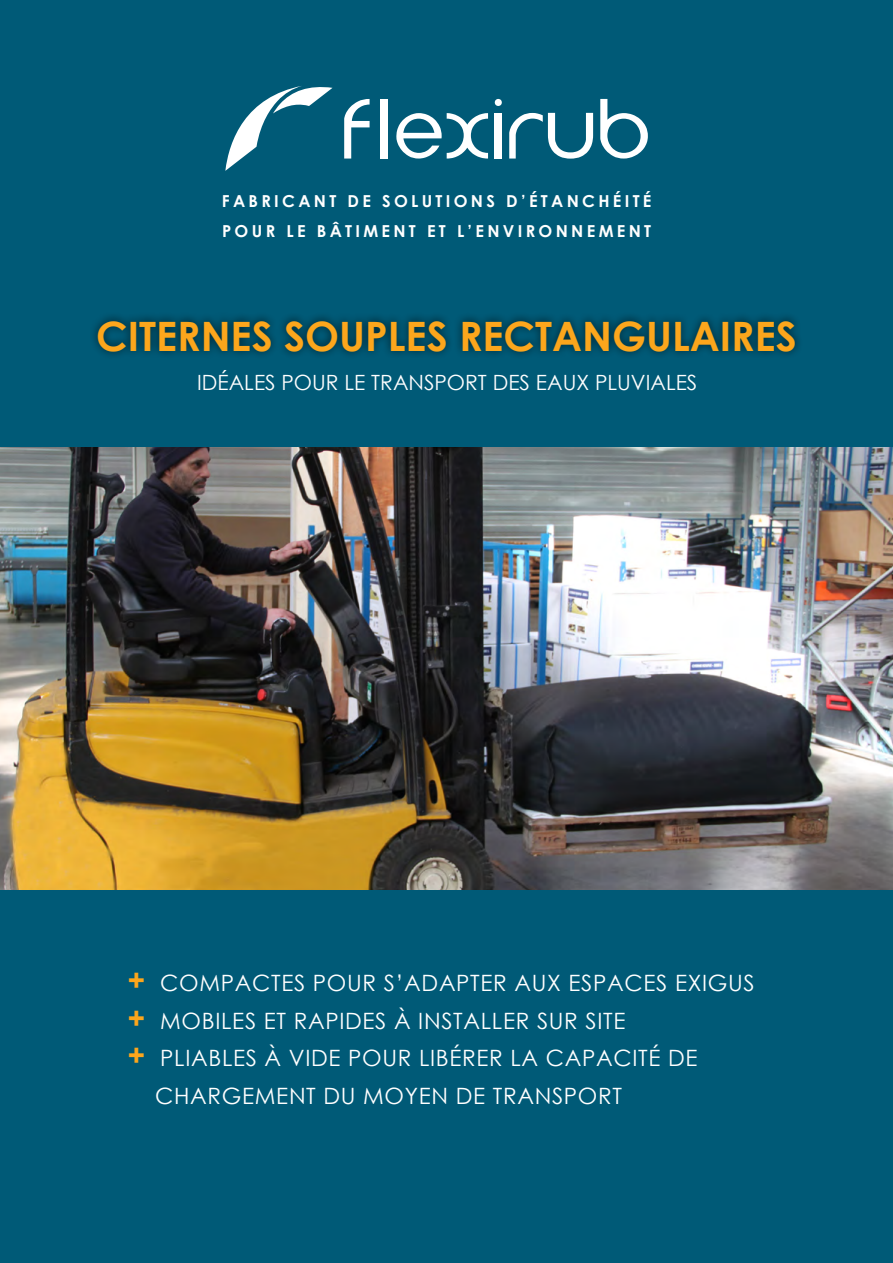
<style>
.page{position:relative;width:893px;height:1263px;background:#005a77}
.page>*{position:absolute;margin:0;border:0;box-sizing:border-box;transform-origin:0 0}
.t1{font:700 40.5px "Century Gothic";color:#fca61c}
.t2{font:22.5px "Century Gothic";letter-spacing:.03em;color:#fff}
.t3{font:21px "Century Gothic";color:#fff}
.t4{font:700 16.5px "Century Gothic";letter-spacing:.2em;color:#fff}
.s1{font-weight:700;font-size:30px;color:#fca61c}
</style>
<div class="page">
<img style="left:0;top:447px;width:893px;height:442px">
<div style="left:90px;top:312px;width:714px;height:48px;background:#000;opacity:.6"></div>
<svg style="left:225px;top:86px;width:108px;height:85px"></svg>
<svg style="left:396px;top:113px;width:92px;height:46px"></svg>
<div style="left:495px;top:113px;width:7px;height:46px;background:#fff"></div>
<svg style="left:600px;top:99px;width:48px;height:60px"></svg>
<svg style="left:495px;top:99px;width:7px;height:7px"></svg>
<svg style="left:344px;top:99px;width:26px;height:60px"></svg>
<div style="left:380px;top:99px;width:7px;height:60px;background:#fff"></div>
<svg style="left:509px;top:113px;width:84px;height:46px"></svg>
<p class="t4" style="left:222px;top:189px;width:52px">FABRIC</p>
<p class="t4" style="left:298px;top:189px;width:27px">ANT</p>
<p class="t4" style="left:348px;top:189px;width:136px">DE SOLUTI ONS</p>
<p class="t4" style="left:506px;top:189px;width:147px">D’ÉT ANC HÉIT É</p>
<p class="t4" style="left:222px;top:218px;width:172px">POUR LE BÂTI MENT</p>
<p class="t4" style="left:427px;top:218px;width:10px">ET</p>
<p class="t4" style="left:457px;top:218px;width:113px">L’EN VIR ONNE</p>
<p class="t4" style="left:599px;top:218px;width:31px">MENT</p>
<h1 class="t1" style="left:96px;top:305px;width:387px">CITERNES SOUPLES RECT</h1>
<h1 class="t1" style="left:552px;top:305px;width:187px">ANGULAIRES</h1>
<p class="t3" style="left:197px;top:368px;width:99px">ID ÉALES POUR</p>
<p class="t3" style="left:345px;top:368px;width:354px">LE TRANSPORT DES EAUX PLUVIALES</p>
<p class="t2" style="left:128px;top:967px;width:629px"><span class="s1">+</span> COMPACTES POUR S’ADAPTER AUX ESPACES EXIGUS</p>
<p class="t2" style="left:128px;top:1005px;width:499px"><span class="s1">+</span> MOBILES ET RAPIDES À INSTALLER SUR SITE</p>
<p class="t2" style="left:128px;top:1042px;width:571px"><span class="s1">+</span> PLIABLES À VIDE POUR LIBÉRER LA CAPACITÉ DE</p>
<p class="t2" style="left:155px;top:1080px;width:468px">CHARGEMENT DU MOYEN DE TRANSPORT</p>
</div>
